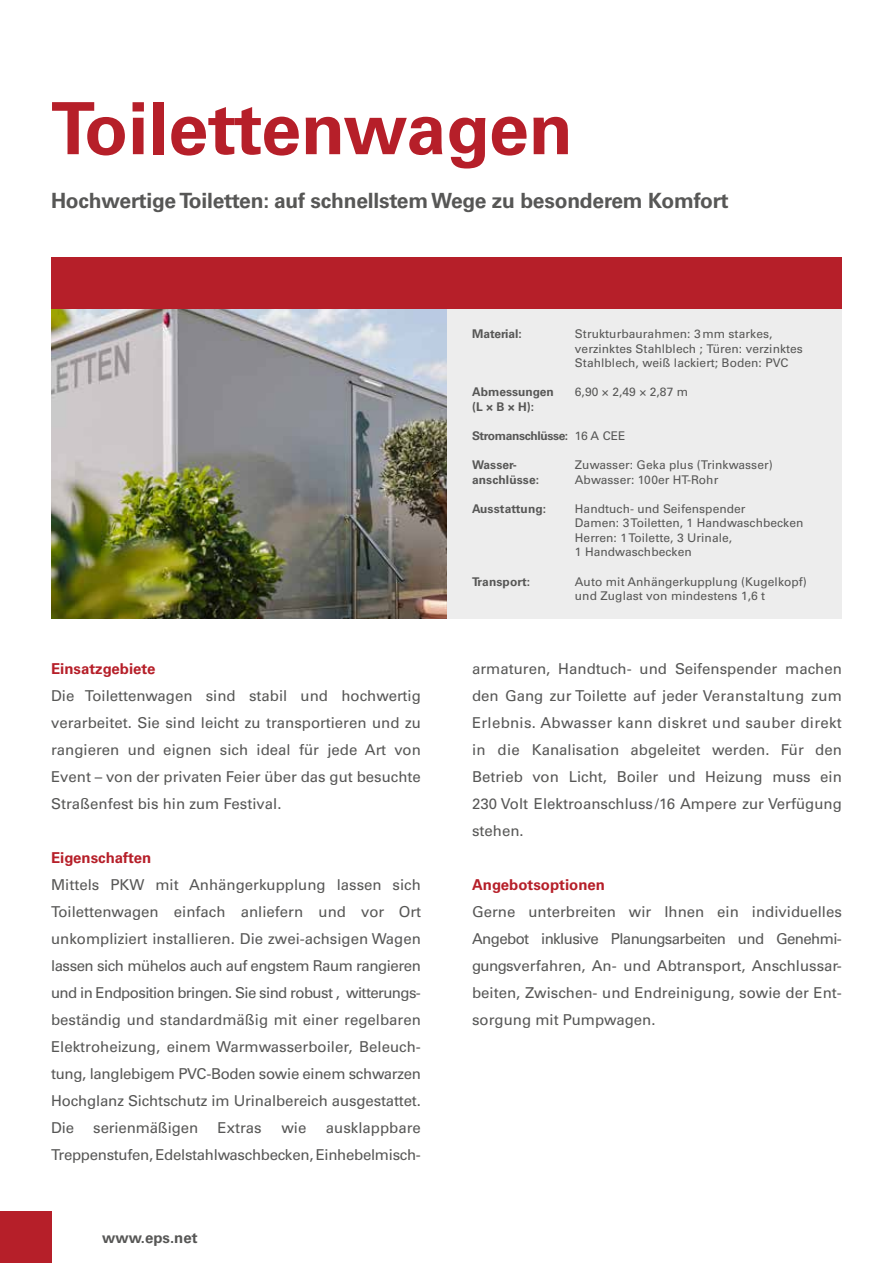
<style>
.page{position:relative;width:893px;height:1263px;background:#fff}
.page>*{position:absolute;margin:0;border:0;box-sizing:border-box;transform-origin:0 0}
.t1{font:700 72px "Univers LTCYR 65";color:#b61f29}
.t2{font:700 21px "Univers LTCYR 65";letter-spacing:-.01em;color:#575756}
.t3{font:15px/27px "Univers LTCYR 55 Roman";color:#575756;text-align:justify}
.t4{font:15px/27px "Univers LTCYR 55 Roman";letter-spacing:-.02em;color:#575756;text-align:right}
.t5{font:700 15px "Univers LTCYR 65";color:#b61f29}
.t6{font:700 15px "Univers LTCYR 65";color:#575756}
.t7{font:12px/14.5px "Univers LTCYR 55 Roman";letter-spacing:.005em;color:#575756}
.t8{font:700 12px/14.5px "Univers LTCYR 65";color:#575756}
.t9{font:700 12px "Univers LTCYR 65";letter-spacing:-.03em;color:#575756}
.s1{font-family:"Univers LT Std"}
</style>
<div class="page">
<div style="left:446px;top:257px;width:396px;height:362px;background:#ededed"></div>
<img style="left:51px;top:308px;width:395px;height:311px">
<div style="left:51px;top:257px;width:791px;height:51px;background:#b61f29"></div>
<div style="left:0;top:1212px;width:51px;height:51px;background:#b61f29"></div>
<h1 class="t1" style="left:51px;top:78px;width:523px">Toilettenwagen</h1>
<h2 class="t2" style="left:51px;top:185px;width:679px">Hochwertige Toiletten: auf schnellstem Wege zu besonderem Komfort</h2>
<p class="t5" style="left:51px;top:658px;width:106px">Einsatzgebiete</p>
<p class="t3" style="left:51px;top:682px;width:371px">Die Toilettenwagen sind stabil und hochwertig verarbeitet. Sie sind leicht zu transportieren und zu rangieren und eignen sich ideal für jede Art von Event – von der privaten Feier über das gut besuchte Straßenfest bis hin zum Festival.</p>
<p class="t5" style="left:51px;top:847px;width:102px">Eigenschaften</p>
<p class="t3" style="left:51px;top:871px;width:371px">Mittels PKW mit Anhängerkupplung lassen sich Toilettenwagen einfach anliefern und vor Ort unkompliziert installieren. Die zwei-achsigen Wagen lassen sich mühelos auch auf engstem Raum rangieren und in Endposition bringen. Sie sind robust , witterungs&shy;beständig und standardmäßig mit einer regelbaren Elektroheizung, einem Warmwasserboiler, Beleuch&shy;tung, langlebigem PVC-Boden sowie einem schwarzen Hochglanz Sichtschutz im Urinalbereich ausgestattet.<br>Die</p>
<p class="t3" style="left:93px;top:1114px;width:106px">serienmäßigen</p>
<p class="t3" style="left:218px;top:1114px;width:46px">Extras</p>
<p class="t3" style="left:281px;top:1114px;width:27px">wie</p>
<p class="t4" style="left:51px;top:1114px;width:371px">ausklappbare<br>Treppenstufen, Edelstahlwaschbecken, Einhebelmisch-</p>
<p class="t6" style="left:102px;top:1227px;width:97px">www.eps.net</p>
<p class="t7" style="left:575px;top:326px;width:229px">Strukturbaurahmen: 3mm starkes, verzinktes Stahlblech <span class="s1">;</span> Türen: verzinktes<br>Stahlblech, weiß lackiert; Boden: PVC</p>
<p class="t7" style="left:575px;top:384px;width:115px">6,90 × 2,49 × 2,87 m</p>
<p class="t7" style="left:575px;top:428px;width:52px">16 A CEE</p>
<p class="t7" style="left:575px;top:457px;width:199px">Zuwasser: Geka plus (Trinkwasser)<br>Abwasser: 100er HT-Rohr</p>
<p class="t7" style="left:575px;top:501px;width:230px">Handtuch- und Seifenspender<br>Damen: 3 Toiletten, 1 Handwaschbecken<br>Herren: 1 Toilette, 3 Urinale,<br>1 Handwaschbecken</p>
<p class="t7" style="left:575px;top:573px;width:233px">Auto mit Anhängerkupplung (Kugelkopf) und Zuglast von mindestens 1,6 t</p>
<p class="t8" style="left:472px;top:326px;width:51px">Material:</p>
<p class="t8" style="left:472px;top:384px;width:83px">Abmessungen (L × B × H):</p>
<p class="t9" style="left:472px;top:427px;width:98px">Stromanschlüsse:</p>
<p class="t8" style="left:472px;top:457px;width:69px">Wasser&shy;anschlüsse:</p>
<p class="t8" style="left:472px;top:501px;width:76px">Ausstattung:</p>
<p class="t8" style="left:472px;top:573px;width:60px">Transport:</p>
<p class="t3" style="left:472px;top:655px;width:371px">armaturen, Handtuch- und Seifenspender machen den Gang zur Toilette auf jeder Veranstaltung zum Erlebnis. Abwasser kann diskret und sauber direkt in die Kanalisation abgeleitet werden. Für den Betrieb von Licht, Boiler und Heizung muss ein 230 Volt Elektroanschluss /16 Ampere zur Verfügung stehen.</p>
<p class="t5" style="left:472px;top:874px;width:135px">Angebotsoptionen</p>
<p class="t3" style="left:472px;top:898px;width:371px">Gerne unterbreiten wir Ihnen ein individuelles Angebot inklusive Planungsarbeiten und Genehmi&shy;gungsverfahren, An- und Abtransport, Anschlussar&shy;beiten, Zwischen- und Endreinigung, sowie der Ent&shy;sorgung mit Pumpwagen.</p>
</div>
